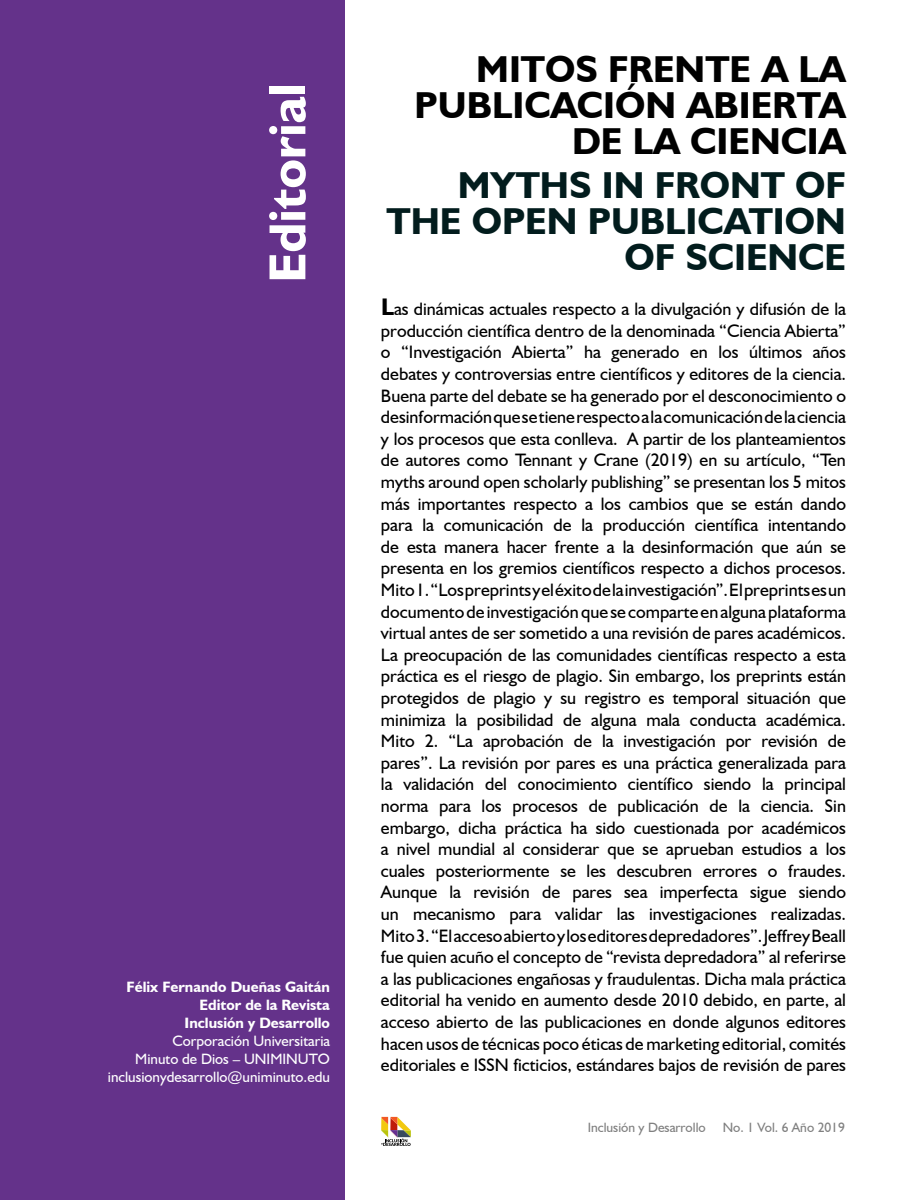
<style>
.page{position:relative;width:900px;height:1200px;background:#fff}
.page>*{position:absolute;margin:0;border:0;box-sizing:border-box;transform-origin:0 0}
.t1{font:700 52.5px "Humanist 521 BT";color:#fff}
.t2{font:700 37.5px/36px "Humanist 521 BT";color:#000;text-align:right}
.t3{font:700 37.5px/36px "Humanist 521 BT";color:#021c1d;text-align:right}
.t4{font:18px/21.6px "Humanist 521 BT";color:#000;text-align:justify}
.t5{font:15px/18px "Humanist 521 BT";color:#fff;text-align:right}
.t6{font:700 15px/18px "Humanist 521 BT";color:#fff;text-align:right}
.t7{font:13.5px "Humanist 521 BT";color:#808080}
.s1{font-weight:700;font-size:24px}
</style>
<div class="page">
<div style="left:0;top:0;width:345px;height:1200px;background:#64328a"></div>
<svg style="left:381px;top:1117px;width:30px;height:29px"></svg>
<h1 class="t1" style="left:255px;top:283px;width:201px;rotate:-90deg">Editorial</h1>
<p class="t6" style="left:127px;top:978px;width:205px">Félix Fernando Dueñas Gaitán<br>Editor de la Revista<br>Inclusión y Desarrollo</p>
<p class="t5" style="left:108px;top:1032px;width:224px">Corporación Universitaria<br>Minuto de Dios – UNIMINUTO inclusionydesarrollo@uniminuto.edu</p>
<h2 class="t2" style="left:415px;top:51px;width:433px">MITOS FRENTE A LA<br>PUBLICACIÓN ABIERTA<br>DE LA CIENCIA</h2>
<h2 class="t3" style="left:386px;top:166px;width:461px">MYTHS IN FRONT OF<br>THE OPEN PUBLICATION<br>OF SCIENCE</h2>
<p class="t4" style="left:381px;top:298px;width:467px"><span class="s1">L</span>as dinámicas actuales respecto a la divulgación y difusión de la producción científica dentro de la denominada “Ciencia Abierta” o “Investigación Abierta” ha generado en los últimos años debates y controversias entre científicos y editores de la ciencia.<br>Buena parte del debate se ha generado por el desconocimiento o desinformación que se tiene respecto a la comunicación de la ciencia y los procesos que esta conlleva. A partir de los planteamientos de autores como Tennant y Crane (2019) en su artículo, “Ten myths around open scholarly publishing” se presentan los 5 mitos más importantes respecto a los cambios que se están dando para la comunicación de la producción científica intentando de esta manera hacer frente a la desinformación que aún se presenta en los gremios científicos respecto a dichos procesos.<br>Mito 1. “Los preprints y el éxito de la investigación”. El preprints es un documento de investigación que se comparte en alguna plataforma virtual antes de ser sometido a una revisión de pares académicos.<br>La preocupación de las comunidades científicas respecto a esta práctica es el riesgo de plagio. Sin embargo, los preprints están protegidos de plagio y su registro es temporal situación que minimiza la posibilidad de alguna mala conducta académica.<br>Mito 2. “La aprobación de la investigación por revisión de pares”. La revisión por pares es una práctica generalizada para la validación del conocimiento científico siendo la principal norma para los procesos de publicación de la ciencia. Sin embargo, dicha práctica ha sido cuestionada por académicos a nivel mundial al considerar que se aprueban estudios a los cuales posteriormente se les descubren errores o fraudes.<br>Aunque la revisión de pares sea imperfecta sigue siendo un mecanismo para validar las investigaciones realizadas.<br>Mito 3. “El acceso abierto y los editores depredadores”. Jeffrey Beall fue quien acuño el concepto de “revista depredadora” al referirse a las publicaciones engañosas y fraudulentas. Dicha mala práctica editorial ha venido en aumento desde 2010 debido, en parte, al acceso abierto de las publicaciones en donde algunos editores hacen usos de técnicas poco éticas de marketing editorial, comités editoriales e ISSN ficticios, estándares bajos de revisión de pares</p>
<p class="t7" style="left:588px;top:1119px;width:120px">Inclusión y Desarrollo</p>
<p class="t7" style="left:723px;top:1119px;width:124px">No. 1 Vol. 6 Año 2019</p>
</div>
